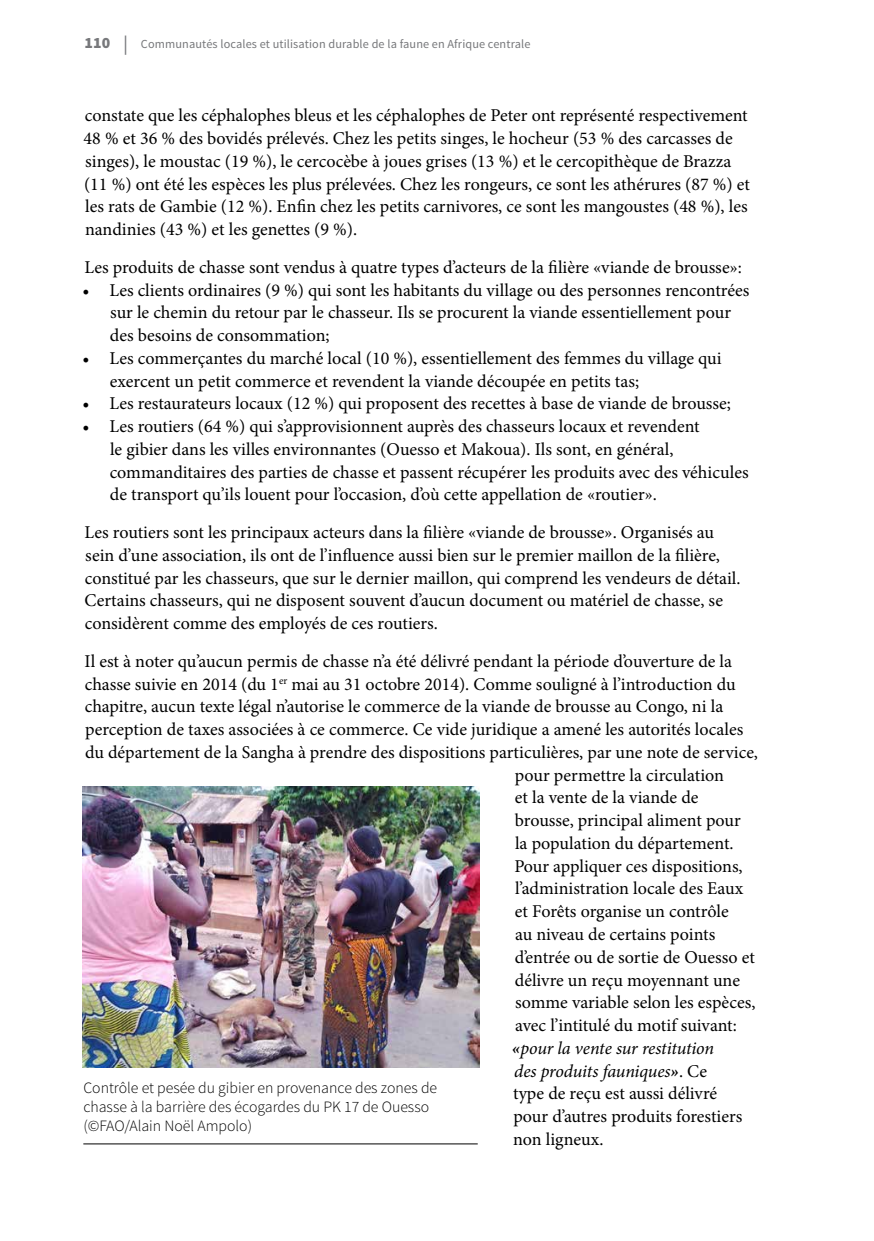
<style>
.page{position:relative;width:874px;height:1241px;background:#fff}
.page>*{position:absolute;margin:0;border:0;box-sizing:border-box;transform-origin:0 0}
.t1{font:18.03px/22.8px "Minion Pro";color:#000}
.t2{font:italic 18.03px "Minion Pro";letter-spacing:-.01em;color:#000}
.t3{font:300 15.75px/19.2px "Source Sans Pro";color:#000}
.t4{font:12.25px "Source Sans Pro";letter-spacing:.01em;color:#77787b}
.s1{font-weight:900;font-size:15.75px}
.s2{font-family:"Minion Pro";font-size:19.25px}
.s3{font-weight:700}
.s4{font-style:normal}
</style>
<div class="page">
<img style="left:83px;top:786px;width:396px;height:281px">
<hr style="left:83px;top:1143px;width:394px;height:1px;background:#000">
<p class="t4" style="left:84px;top:36px;width:447px"><span class="s1">110</span> <span class="s2">|</span> Communautés locales et utilisation durable de la faune en Afrique centrale</p>
<p class="t1" style="left:84px;top:104px;width:667px">constate que les céphalophes bleus et les céphalophes de Peter ont représenté respectivement 48 % et 36 % des bovidés prélevés. Chez les petits singes, le hocheur (53 % des carcasses de singes), le moustac (19 %), le cercocèbe à joues grises (13 %) et le cercopithèque de Brazza (11 %) ont été les espèces les plus prélevées. Chez les rongeurs, ce sont les athérures (87 %) et les rats de Gambie (12 %). Enfin chez les petits carnivores, ce sont les mangoustes (48 %), les nandinies (43 %) et les genettes (9 %).</p>
<p class="t1" style="left:85px;top:256px;width:658px">Les produits de chasse sont vendus à quatre types d’acteurs de la filière «viande de brousse»:</p>
<p class="t1" style="left:110px;top:278px;width:640px;text-indent:-27px">• Les clients ordinaires (9 %) qui sont les habitants du village ou des personnes rencontrées sur le chemin du retour par le chasseur. Ils se procurent la viande essentiellement pour des besoins de consommation;</p>
<p class="t1" style="left:110px;top:347px;width:613px;text-indent:-27px">• Les commerçantes du marché local (10 %), essentiellement des femmes du village qui exercent un petit commerce et revendent la viande découpée en petits tas;</p>
<p class="t1" style="left:82px;top:392px;width:649px">• Les restaurateurs locaux (12 %) qui proposent des recettes à base de viande de brousse;</p>
<p class="t1" style="left:110px;top:415px;width:640px;text-indent:-27px">• Les routiers (64 %) qui s’approvisionnent auprès des chasseurs locaux et revendent<br>le gibier dans les villes environnantes (Ouesso et Makoua). Ils sont, en général, commanditaires des parties de chasse et passent récupérer les produits avec des véhicules de transport qu’ils louent pour l’occasion, d’où cette appellation de «routier».</p>
<p class="t1" style="left:84px;top:521px;width:657px">Les routiers sont les principaux acteurs dans la filière «viande de brousse». Organisés au sein d’une association, ils ont de l’influence aussi bien sur le premier maillon de la filière, constitué par les chasseurs, que sur le dernier maillon, qui comprend les vendeurs de détail.<br>Certains chasseurs, qui ne disposent souvent d’aucun document ou matériel de chasse, se considèrent comme des employés de ces routiers.</p>
<p class="t1" style="left:85px;top:649px;width:648px">Il est à noter qu’aucun permis de chasse n’a été délivré pendant la période d’ouverture de la</p>
<p class="t1" style="left:85px;top:672px;width:652px">chasse suivie en 2014 (du 1<sup>er</sup> mai au 31 octobre 2014). Comme souligné à l’introduction du</p>
<p class="t1" style="left:85px;top:695px;width:639px">chapitre, aucun texte légal n’autorise le commerce de la viande de brousse au Congo, ni la</p>
<p class="t1" style="left:85px;top:718px;width:659px">perception de taxes associées à ce commerce. Ce vide juridique a amené les autorités locales</p>
<p class="t1" style="left:85px;top:740px;width:674px">du département de la Sangha à prendre des dispositions particulières, par une note de service,</p>
<p class="t1" style="left:514px;top:763px;width:210px">pour permettre la circulation</p>
<p class="t1" style="left:514px;top:786px;width:185px">et la vente de la viande de</p>
<p class="t1" style="left:514px;top:809px;width:227px">brousse, principal aliment pour</p>
<p class="t1" style="left:514px;top:831px;width:220px">la population du département.</p>
<p class="t1" style="left:514px;top:854px;width:230px">Pour appliquer ces dispositions,</p>
<p class="t1" style="left:514px;top:877px;width:229px">l’administration locale des Eaux</p>
<p class="t1" style="left:514px;top:900px;width:215px">et Forêts organise un contrôle</p>
<p class="t1" style="left:515px;top:922px;width:202px">au niveau de certains points</p>
<p class="t1" style="left:514px;top:945px;width:241px">d’entrée ou de sortie de Ouesso et</p>
<p class="t1" style="left:514px;top:968px;width:227px">délivre un reçu moyennant une</p>
<p class="t1" style="left:515px;top:991px;width:242px">somme variable selon les espèces,</p>
<p class="t1" style="left:515px;top:1013px;width:223px">avec l’intitulé du motif suivant:</p>
<p class="t2" style="left:511px;top:1035px;width:204px"><span class="s3">«</span>pour la vente sur restitution</p>
<p class="t2" style="left:514px;top:1058px;width:194px">des produits fauniques<span class="s3">»</span><span class="s4">. Ce</span></p>
<p class="t1" style="left:513px;top:1082px;width:205px">type de reçu est aussi délivré</p>
<p class="t1" style="left:513px;top:1104px;width:230px">pour d’autres produits forestiers</p>
<p class="t1" style="left:513px;top:1127px;width:92px">non ligneux.</p>
<p class="t3" style="left:83px;top:1077px;width:355px">Contrôle et pesée du gibier en provenance des zones de chasse à la barrière des écogardes du PK 17 de Ouesso (©FAO/Alain Noël Ampolo)</p>
</div>
